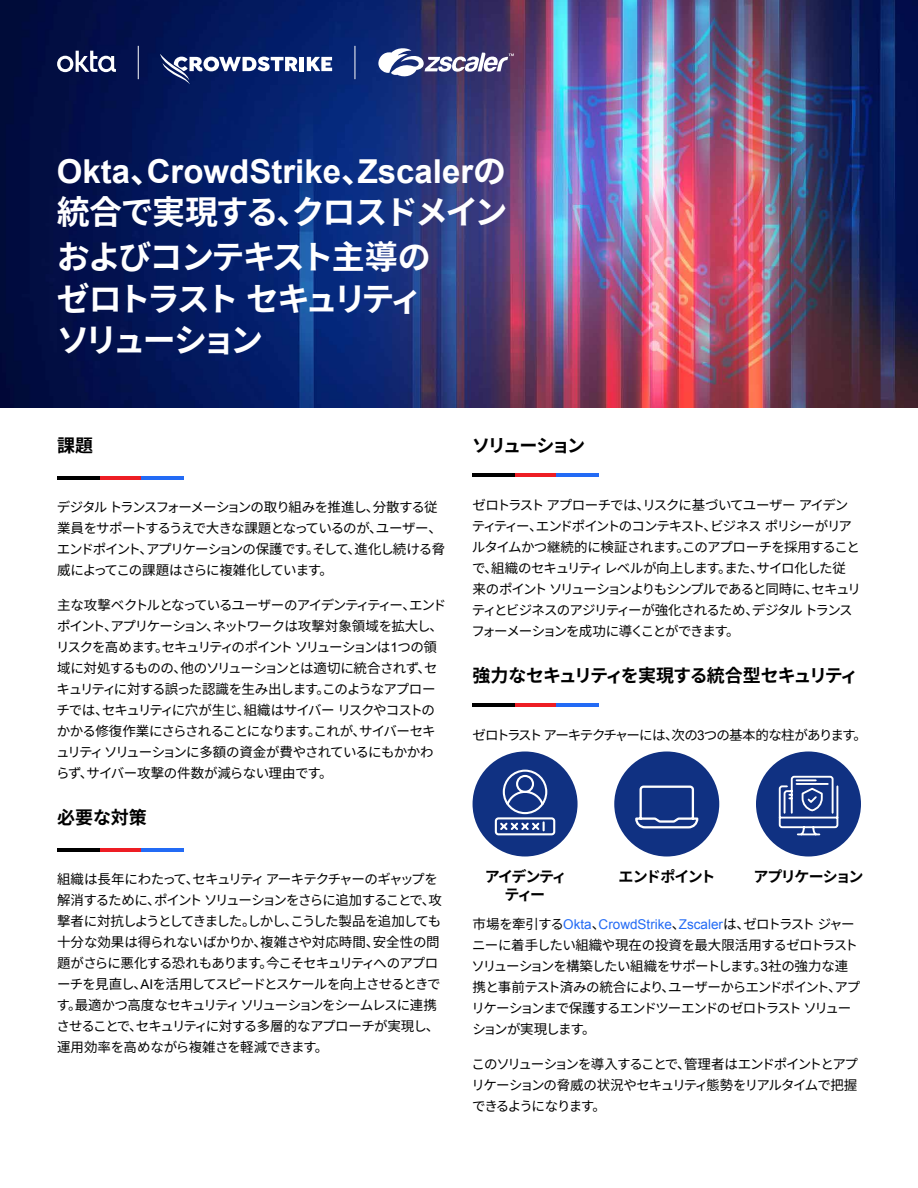
<style>
.page{position:relative;width:918px;height:1188px;background:#fff}
.page>*{position:absolute;margin:0;border:0;box-sizing:border-box;transform-origin:0 0}
.t1{font:700 33px/42.9px "Source Han Sans JP";letter-spacing:-.08em;color:#fff}
.t2{font:700 33px "Arial";color:#fff}
.t3{font:700 18px "Source Han Sans JP";letter-spacing:-.06em;color:#000}
.t4{font:700 18px "Source Han Sans JP";letter-spacing:-.13em;color:#000}
.t5{font:700 15px/18px "Source Han Sans JP";letter-spacing:-.105em;color:#000;text-align:center}
.t6{font:13.5px/21px "Source Han Sans JP";letter-spacing:-.07em;color:#000}
.t7{font:13.5px "Arial";color:#236bf5}
.s1{font-family:"Source Han Sans JP"}
.s2{font-family:"Arial"}
.s3{font-family:"Source Han Sans JP";color:#000}
</style>
<div class="page">
<img style="left:0;top:0;width:918px;height:408px">
<hr style="left:300px;top:57px;width:4px;height:14px;background:#fff">
<svg style="left:307px;top:57px;width:25px;height:14px"></svg>
<svg style="left:160px;top:54px;width:137px;height:30px"></svg>
<hr style="left:138px;top:46px;width:1px;height:33px;background:#fff">
<hr style="left:354px;top:46px;width:1px;height:33px;background:#fff">
<svg style="left:378px;top:46px;width:136px;height:33px"></svg>
<svg style="left:57px;top:51px;width:59px;height:21px"></svg>
<hr style="left:99px;top:476px;width:42px;height:3px;background:#ed1d24">
<hr style="left:141px;top:476px;width:42px;height:3px;background:#236bf5">
<hr style="left:57px;top:476px;width:42px;height:3px;background:#000">
<hr style="left:99px;top:848px;width:42px;height:3px;background:#ed1d24">
<hr style="left:141px;top:848px;width:42px;height:3px;background:#236bf5">
<hr style="left:57px;top:848px;width:42px;height:3px;background:#000">
<hr style="left:515px;top:473px;width:42px;height:4px;background:#ed1d24">
<hr style="left:557px;top:473px;width:42px;height:4px;background:#236bf5">
<hr style="left:473px;top:473px;width:42px;height:4px;background:#000">
<hr style="left:515px;top:704px;width:42px;height:3px;background:#ed1d24">
<hr style="left:557px;top:704px;width:42px;height:3px;background:#236bf5">
<hr style="left:473px;top:704px;width:42px;height:3px;background:#000">
<div style="left:473px;top:752px;width:105px;height:104px;background:#103182;border-radius:50%"></div>
<div style="left:614px;top:752px;width:105px;height:104px;background:#103182;border-radius:50%"></div>
<div style="left:756px;top:752px;width:105px;height:104px;background:#103182;border-radius:50%"></div>
<svg style="left:494px;top:769px;width:62px;height:67px"></svg>
<svg style="left:635px;top:785px;width:64px;height:44px"></svg>
<svg style="left:778px;top:775px;width:61px;height:61px"></svg>
<h1 class="t2" style="left:57px;top:149px;width:451px">Okta<span class="s1">、</span>CrowdStrike<span class="s1">、</span>Zscaler<span class="s1">の</span></h1>
<h1 class="t1" style="left:57px;top:191px;width:452px">統合で実現する、クロスドメインおよびコンテキスト主導の<br>ゼロトラストセキュリティ<br>ソリューション</h1>
<h2 class="t3" style="left:57px;top:436px;width:37px">課題</h2>
<p class="t6" style="left:57px;top:497px;width:390px">デジタルトランスフォーメーションの取り組みを推進し、分散する従業員をサポートするうえで大きな課題となっているのが、ユーザー、エンドポイント、アプリケーションの保護です。そして、進化し続ける脅威によってこの課題はさらに複雑化しています。</p>
<p class="t6" style="left:56px;top:595px;width:392px">主な攻撃ベクトルとなっているユーザーのアイデンティティー、エンドポイント、アプリケーション、ネットワークは攻撃対象領域を拡大し、リスクを高めます。セキュリティのポイントソリューションは<span class="s2">1</span>つの領域に対処するものの、他のソリューションとは適切に統合されず、セキュリティに対する誤った認識を生み出します。このようなアプローチでは、セキュリティに穴が生じ、組織はサイバーリスクやコストのかかる修復作業にさらされることになります。これが、サイバーセキュリティソリューションに多額の資金が費やされているにもかかわらず、サイバー攻撃の件数が減らない理由です。</p>
<h2 class="t3" style="left:57px;top:808px;width:91px">必要な対策</h2>
<p class="t6" style="left:56px;top:869px;width:387px">組織は長年にわたって、セキュリティアーキテクチャーのギャップを解消するために、ポイントソリューションをさらに追加することで、攻撃者に対抗しようとしてきました。しかし、こうした製品を追加しても十分な効果は得られないばかりか、複雑さや対応時間、安全性の問題がさらに悪化する恐れもあります。今こそセキュリティへのアプローチを見直し、<span class="s2">AI</span>を活用してスピードとスケールを向上させるときです。最適かつ高度なセキュリティソリューションをシームレスに連携させることで、セキュリティに対する多層的なアプローチが実現し、運用効率を高めながら複雑さを軽減できます。</p>
<h2 class="t4" style="left:472px;top:436px;width:115px">ソリューション</h2>
<p class="t6" style="left:472px;top:495px;width:391px">ゼロトラストアプローチでは、リスクに基づいてユーザーアイデンティティー、エンドポイントのコンテキスト、ビジネスポリシーがリアルタイムかつ継続的に検証されます。このアプローチを採用することで、組織のセキュリティレベルが向上します。また、サイロ化した従来のポイントソリューションよりもシンプルであると同時に、セキュリティとビジネスのアジリティーが強化されるため、デジタルトランスフォーメーションを成功に導くことができます。</p>
<h2 class="t3" style="left:473px;top:666px;width:387px">強力なセキュリティを実現する統合型セキュリティ</h2>
<p class="t6" style="left:473px;top:725px;width:396px">ゼロトラストアーキテクチャーには、次の<span class="s2">3</span>つの基本的な柱があります。</p>
<p class="t5" style="left:485px;top:868px;width:84px">アイデンティティー</p>
<p class="t5" style="left:619px;top:868px;width:98px">エンドポイント</p>
<p class="t5" style="left:753px;top:868px;width:112px">アプリケーション</p>
<p class="t7" style="left:473px;top:915px;width:384px"><span class="s3">市場を牽引する</span>Okta<span class="s3">、</span>CrowdStrike<span class="s3">、</span>Zscaler<span class="s3">は、ゼロトラストジャー</span></p>
<p class="t6" style="left:472px;top:935px;width:390px">ニーに着手したい組織や現在の投資を最大限活用するゼロトラストソリューションを構築したい組織をサポートします。<span class="s2">3</span>社の強力な連携と事前テスト済みの統合により、ユーザーからエンドポイント、アプリケーションまで保護するエンドツーエンドのゼロトラストソリューションが実現します。</p>
<p class="t6" style="left:472px;top:1053px;width:388px;text-align:justify">このソリューションを導入することで、管理者はエンドポイントとアプリケーションの脅威の状況やセキュリティ態勢をリアルタイムで把握できるようになります。</p>
</div>
